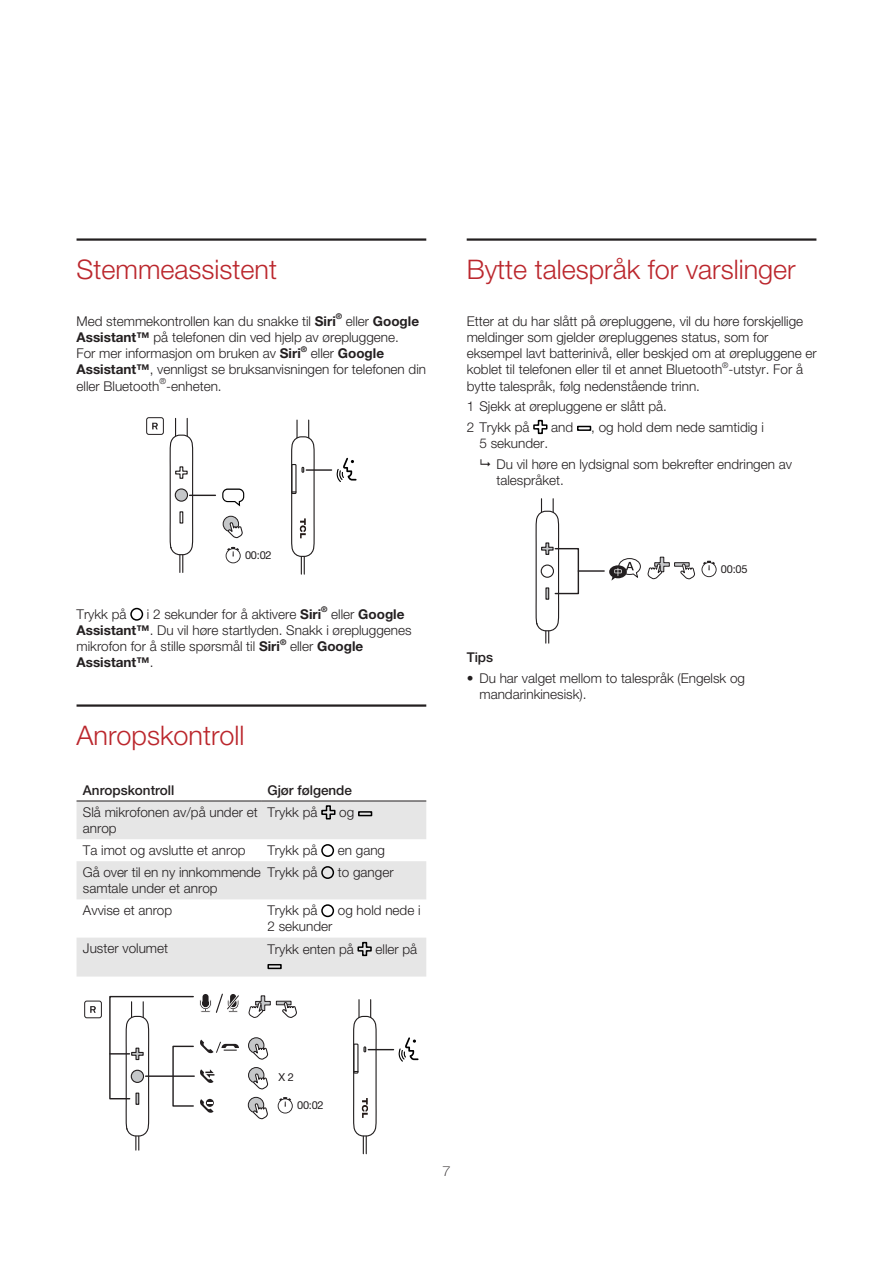
<style>
.page{position:relative;width:893px;height:1263px;background:#fff}
.page>*{position:absolute;margin:0;border:0;box-sizing:border-box;transform-origin:0 0}
.head_2{font:300 27px "Helvetica Neue LT Pro";color:#bb272d}
.body{font:300 13.5px/16.2px "Helvetica Neue LT Pro";color:#231f20}
.body_9ptB{font:500 13.5px "Helvetica Neue LT Pro";color:#231f20}
.body-2{font:700 13.5px "Helvetica Neue LT Pro";color:#231f20}
.Head_4{font:500 13.5px "Helvetica Neue LT Pro";color:#231f20}
.t1{font:100 expanded 13.5px "Helvetica Neue LT Pro";color:#231f20}
.t2{font:10.95px "Helvetica Neue LT Pro";letter-spacing:-.02em;color:#231f20}
.body-3{font:300 8.25px "Helvetica Neue LT Pro";color:#231f20}
.body-4{font:700 7.8px "Helvetica Neue LT Pro";color:#231f20}
.body-5{font:300 7.8px "Helvetica Neue LT Pro";color:#231f20}
.s1{font-weight:700}
.s2{font-weight:300}
</style>
<div class="page">
<hr style="left:77px;top:238px;width:349px;height:3px;background:#231f20">
<hr style="left:77px;top:704px;width:349px;height:3px;background:#231f20">
<svg style="left:291px;top:420px;width:24px;height:154px"></svg>
<hr style="left:306px;top:469px;width:26px;height:2px;background:#231f20">
<svg style="left:336px;top:458px;width:21px;height:24px"></svg>
<svg style="left:169px;top:418px;width:46px;height:154px"></svg>
<div style="left:146px;top:417px;width:18px;height:18px;border:1px solid #231f20;border-radius:2px"></div>
<svg style="left:152px;top:423px;width:6px;height:6px"></svg>
<div style="left:223px;top:516px;width:16px;height:16px;background:#c5c7c9;border-radius:50%"></div>
<div style="left:223px;top:516px;width:16px;height:16px;border:1px solid #231f20;border-radius:50%"></div>
<svg style="left:227px;top:522px;width:16px;height:17px"></svg>
<svg style="left:226px;top:547px;width:15px;height:16px"></svg>
<svg style="left:222px;top:488px;width:22px;height:18px"></svg>
<svg style="left:130px;top:608px;width:13px;height:13px"></svg>
<svg style="left:77px;top:802px;width:349px;height:174px;fill:#e6e6e6"></svg>
<hr style="left:77px;top:801px;width:184px;height:1px;background:#231f20">
<hr style="left:261px;top:801px;width:165px;height:1px;background:#231f20">
<svg style="left:321px;top:805px;width:14px;height:14px"></svg>
<div style="left:358px;top:811px;width:14px;height:5px;border:2px solid #000"></div>
<svg style="left:321px;top:844px;width:13px;height:13px"></svg>
<svg style="left:321px;top:866px;width:13px;height:13px"></svg>
<svg style="left:321px;top:904px;width:13px;height:13px"></svg>
<svg style="left:357px;top:942px;width:15px;height:14px"></svg>
<div style="left:267px;top:964px;width:15px;height:5px;border:2px solid #000"></div>
<svg style="left:353px;top:1000px;width:65px;height:154px"></svg>
<div style="left:84px;top:1001px;width:18px;height:17px;border:1px solid #231f20;border-radius:2px"></div>
<svg style="left:90px;top:1006px;width:6px;height:7px"></svg>
<svg style="left:249px;top:1067px;width:15px;height:16px"></svg>
<div style="left:248px;top:1067px;width:16px;height:16px;border:1px solid #231f20;border-radius:50%"></div>
<svg style="left:252px;top:1073px;width:16px;height:17px"></svg>
<div style="left:249px;top:1038px;width:15px;height:15px;background:#c5c7c9;border-radius:50%"></div>
<div style="left:248px;top:1037px;width:16px;height:16px;border:1px solid #231f20;border-radius:50%"></div>
<svg style="left:252px;top:1043px;width:16px;height:17px"></svg>
<div style="left:248px;top:1097px;width:16px;height:16px;background:#c5c7c9;border-radius:50%"></div>
<div style="left:248px;top:1097px;width:16px;height:16px;border:1px solid #231f20;border-radius:50%"></div>
<svg style="left:252px;top:1103px;width:16px;height:17px"></svg>
<svg style="left:278px;top:1097px;width:15px;height:16px"></svg>
<div style="left:276px;top:1001px;width:15px;height:4px;border:1px solid #231f20"></div>
<svg style="left:281px;top:1001px;width:16px;height:17px"></svg>
<svg style="left:109px;top:993px;width:130px;height:157px"></svg>
<svg style="left:249px;top:995px;width:22px;height:23px"></svg>
<hr style="left:467px;top:238px;width:349px;height:3px;background:#231f20">
<svg style="left:533px;top:420px;width:14px;height:14px"></svg>
<div style="left:577px;top:426px;width:14px;height:5px;border:2px solid #000"></div>
<svg style="left:536px;top:499px;width:24px;height:144px"></svg>
<hr style="left:578px;top:570px;width:26px;height:2px;background:#231f20">
<div style="left:555px;top:548px;width:24px;height:46px;border:1px solid #231f20"></div>
<svg style="left:647px;top:556px;width:23px;height:24px"></svg>
<div style="left:674px;top:562px;width:15px;height:4px;border:1px solid #231f20"></div>
<svg style="left:679px;top:561px;width:38px;height:19px"></svg>
<svg style="left:609px;top:558px;width:32px;height:23px"></svg>
<p class="head_2" style="left:77px;top:253px;width:202px">Stemmeassistent</p>
<p class="body" style="left:77px;top:312px;width:261px">Med stemmekontrollen kan du snakke til <span class="s1">Siri</span></p>
<p class="body-4" style="left:336px;top:311px;width:8px">®</p>
<p class="body" style="left:77px;top:312px;width:344px;text-indent:269px">eller <span class="s1">Google<br>Assistant™</span> på telefonen din ved hjelp av ørepluggene.<br>For mer informasjon om bruken av <span class="s1">Siri</span></p>
<p class="body-4" style="left:301px;top:344px;width:8px">®</p>
<p class="body" style="left:77px;top:345px;width:351px;text-indent:234px">eller <span class="s1">Google<br>Assistant™</span>, vennligst se bruksanvisningen for telefonen din eller Bluetooth</p>
<p class="body-3" style="left:160px;top:376px;width:8px">®</p>
<p class="body" style="left:166px;top:378px;width:57px">-enheten.</p>
<p class="t2" style="left:245px;top:548px;width:28px">00:02</p>
<p class="body" style="left:77px;top:605px;width:52px">Trykk på</p>
<p class="body" style="left:147px;top:605px;width:176px">i 2 sekunder for å aktivere <span class="s1">Siri</span></p>
<p class="body-4" style="left:321px;top:604px;width:8px">®</p>
<p class="body" style="left:77px;top:605px;width:337px;text-indent:255px">eller <span class="s1">Google<br>Assistant™</span>. Du vil høre startlyden. Snakk i ørepluggenes mikrofon for å stille spørsmål til <span class="s1">Siri</span></p>
<p class="body-4" style="left:280px;top:637px;width:8px">®</p>
<p class="body-2" style="left:290px;top:638px;width:75px"><span class="s2">eller</span> Google</p>
<p class="body-2" style="left:77px;top:654px;width:78px">Assistant™<span class="s2">.</span></p>
<p class="head_2" style="left:77px;top:719px;width:170px">Anropskontroll</p>
<p class="body_9ptB" style="left:83px;top:782px;width:93px">Anropskontroll</p>
<p class="body_9ptB" style="left:267px;top:782px;width:86px">Gjør følgende</p>
<p class="body" style="left:83px;top:804px;width:176px">Slå mikrofonen av/på under et anrop</p>
<p class="body" style="left:267px;top:804px;width:52px">Trykk på</p>
<p class="body" style="left:339px;top:804px;width:17px">og</p>
<p class="body" style="left:83px;top:842px;width:164px">Ta imot og avslutte et anrop</p>
<p class="body" style="left:267px;top:842px;width:52px">Trykk på</p>
<p class="body" style="left:338px;top:842px;width:49px">en gang</p>
<p class="body" style="left:83px;top:864px;width:180px">Gå over til en ny innkommende samtale under et anrop</p>
<p class="body" style="left:267px;top:864px;width:52px">Trykk på</p>
<p class="body" style="left:338px;top:864px;width:57px">to ganger</p>
<p class="body" style="left:83px;top:902px;width:91px">Avvise et anrop</p>
<p class="body" style="left:267px;top:902px;width:52px">Trykk på</p>
<p class="body" style="left:338px;top:902px;width:84px">og hold nede i</p>
<p class="body" style="left:267px;top:918px;width:67px">2 sekunder</p>
<p class="body" style="left:83px;top:940px;width:87px">Juster volumet</p>
<p class="body" style="left:267px;top:941px;width:88px">Trykk enten på</p>
<p class="body" style="left:375px;top:941px;width:43px">eller på</p>
<p class="head_2" style="left:467px;top:253px;width:331px">Bytte talespråk for varslinger</p>
<p class="body" style="left:467px;top:312px;width:352px">Etter at du har slått på ørepluggene, vil du høre forskjellige meldinger som gjelder ørepluggenes status, som for eksempel lavt batterinivå, eller beskjed om at ørepluggene er koblet til telefonen eller til et annet Bluetooth</p>
<p class="body-5" style="left:722px;top:360px;width:8px">®</p>
<p class="body" style="left:729px;top:361px;width:76px">-utstyr. For å</p>
<p class="body" style="left:467px;top:377px;width:235px">bytte talespråk, følg nedenstående trinn.</p>
<p class="body" style="left:467px;top:398px;width:202px">1 Sjekk at ørepluggene er slått på.</p>
<p class="body" style="left:467px;top:419px;width:64px">2 Trykk på</p>
<p class="body" style="left:551px;top:419px;width:24px">and</p>
<p class="body" style="left:591px;top:419px;width:174px">, og hold dem nede samtidig i</p>
<p class="body" style="left:479px;top:435px;width:70px">5 sekunder.</p>
<p class="body" style="left:496px;top:456px;width:297px">Du vil høre en lydsignal som bekrefter endringen av talespråket.</p>
<p class="t2" style="left:721px;top:562px;width:28px">00:05</p>
<p class="Head_4" style="left:467px;top:649px;width:28px">Tips</p>
<p class="body" style="left:479px;top:669px;width:267px;text-indent:-13px">• Du har valget mellom to talespråk (Engelsk og mandarinkinesisk).</p>
<p class="t2" style="left:279px;top:1071px;width:17px">X 2</p>
<p class="t2" style="left:297px;top:1099px;width:28px">00:02</p>
<p class="t1" style="left:442px;top:1162px;width:10px">7</p>
</div>
